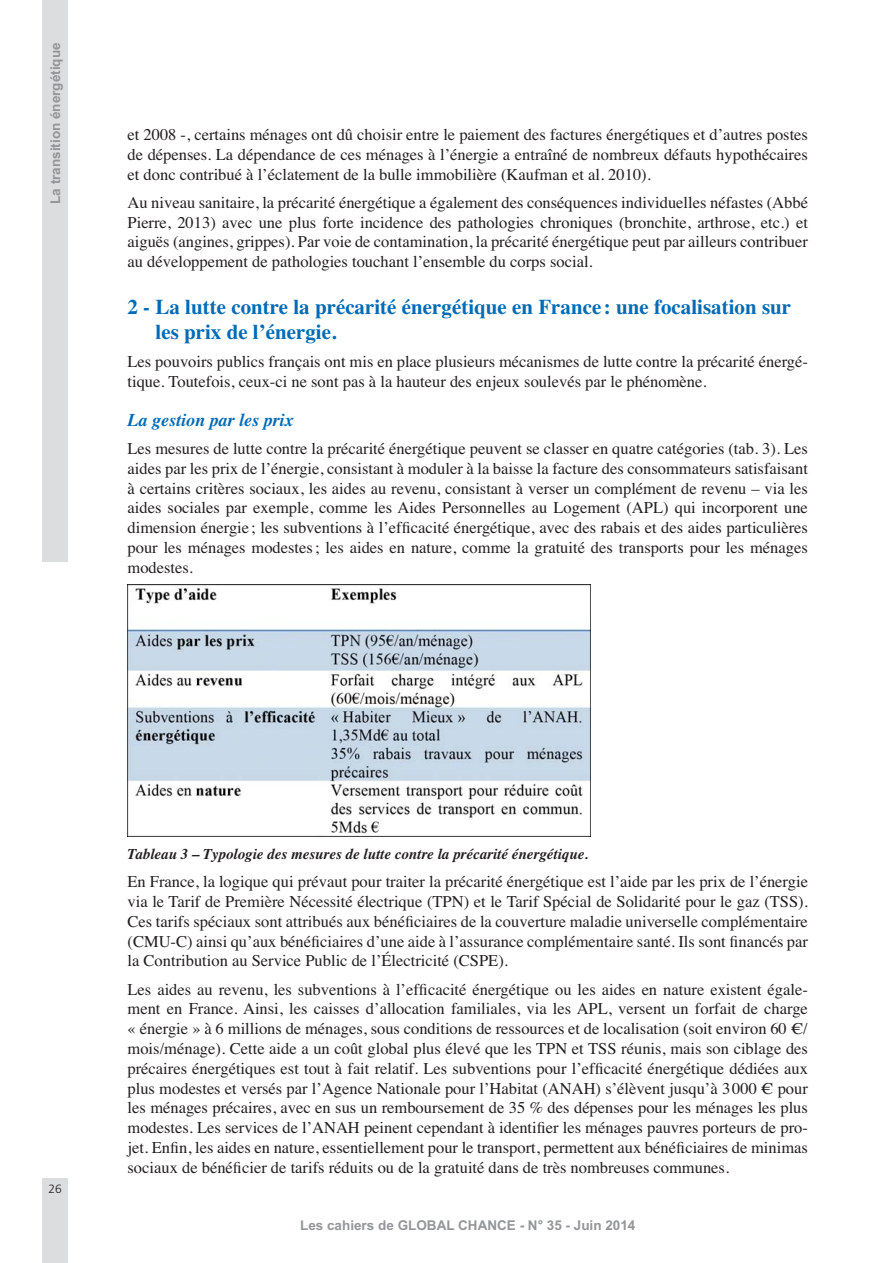
<style>
.page{position:relative;width:893px;height:1263px;background:#fff}
.page>*{position:absolute;margin:0;border:0;box-sizing:border-box;transform-origin:0 0}
.t1{font:700 21px/25.2px "Times";color:#006bb6}
.t2{font:italic 700 18px "Times";color:#006bb6}
.t3{font:16.5px/19.8px "Times";color:#231f20;text-align:justify}
.t4{font:italic 700 15px "Times";color:#231f20}
.t5{font:700 13.5px "Arial";color:#939598}
.t6{font:300 12px "Frutiger";color:#231f20}
</style>
<div class="page">
<div style="left:43px;top:1178px;width:25px;height:85px;background:#dcddde"></div>
<img style="left:128px;top:585px;width:462px;height:251px">
<div style="left:43px;top:0;width:25px;height:561px;background:#dcddde"></div>
<p class="t5" style="left:48px;top:204px;width:163px;rotate:-90deg">La transition énergétique</p>
<p class="t3" style="left:128px;top:126px;width:682px">et 2008 -, certains ménages ont dû choisir entre le paiement des factures énergétiques et d’autres postes de dépenses. La dépendance de ces ménages à l’énergie a entraîné de nombreux défauts hypothécaires et donc contribué à l’éclatement de la bulle immobilière (Kaufman et al. 2010).</p>
<p class="t3" style="left:128px;top:194px;width:682px">Au niveau sanitaire, la précarité énergétique a également des conséquences individuelles néfastes (Abbé Pierre, 2013) avec une plus forte incidence des pathologies chroniques (bronchite, arthrose, etc.) et aiguës (angines, grippes). Par voie de contamination, la précarité énergétique peut par ailleurs contribuer au développement de pathologies touchant l’ensemble du corps social.</p>
<p class="t1" style="left:156px;top:296px;width:637px;text-indent:-28px">2 - La lutte contre la précarité énergétique en France : une focalisation sur les prix de l’énergie.</p>
<p class="t3" style="left:128px;top:353px;width:682px">Les pouvoirs publics français ont mis en place plusieurs mécanismes de lutte contre la précarité énergé&shy;tique. Toutefois, ceux-ci ne sont pas à la hauteur des enjeux soulevés par le phénomène.</p>
<p class="t2" style="left:128px;top:413px;width:168px">La gestion par les prix</p>
<p class="t3" style="left:128px;top:440px;width:682px">Les mesures de lutte contre la précarité énergétique peuvent se classer en quatre catégories (tab. 3). Les aides par les prix de l’énergie, consistant à moduler à la baisse la facture des consommateurs satisfaisant à certains critères sociaux, les aides au revenu, consistant à verser un complément de revenu – via les aides sociales par exemple, comme les Aides Personnelles au Logement (APL) qui incorporent une dimension énergie ; les subventions à l’efficacité énergétique, avec des rabais et des aides particulières pour les ménages modestes ; les aides en nature, comme la gratuité des transports pour les ménages modestes.</p>
<p class="t6" style="left:49px;top:1184px;width:15px">26</p>
<p class="t4" style="left:128px;top:848px;width:462px">Tableau 3 – Typologie des mesures de lutte contre la précarité énergétique.</p>
<p class="t3" style="left:128px;top:873px;width:682px">En France, la logique qui prévaut pour traiter la précarité énergétique est l’aide par les prix de l’énergie via le Tarif de Première Nécessité électrique (TPN) et le Tarif Spécial de Solidarité pour le gaz (TSS).<br>Ces tarifs spéciaux sont attribués aux bénéficiaires de la couverture maladie universelle complémentaire (CMU-C) ainsi qu’aux bénéficiaires d’une aide à l’assurance complémentaire santé. Ils sont financés par la Contribution au Service Public de l’Électricité (CSPE).</p>
<p class="t3" style="left:128px;top:981px;width:682px">Les aides au revenu, les subventions à l’efficacité énergétique ou les aides en nature existent égale&shy;ment en France. Ainsi, les caisses d’allocation familiales, via les APL, versent un forfait de charge « énergie » à 6 millions de ménages, sous conditions de ressources et de localisation (soit environ 60 €/ mois/ménage). Cette aide a un coût global plus élevé que les TPN et TSS réunis, mais son ciblage des précaires énergétiques est tout à fait relatif. Les subventions pour l’efficacité énergétique dédiées aux plus modestes et versés par l’Agence Nationale pour l’Habitat (ANAH) s’élèvent jusqu’à 3 000 € pour les ménages précaires, avec en sus un remboursement de 35 % des dépenses pour les ménages les plus modestes. Les services de l’ANAH peinent cependant à identifier les ménages pauvres porteurs de pro&shy;jet. Enfin, les aides en nature, essentiellement pour le transport, permettent aux bénéficiaires de minimas sociaux de bénéficier de tarifs réduits ou de la gratuité dans de très nombreuses communes.</p>
<p class="t5" style="left:300px;top:1218px;width:337px">Les cahiers de GLOBAL CHANCE - N° 35 - Juin 2014</p>
</div>
